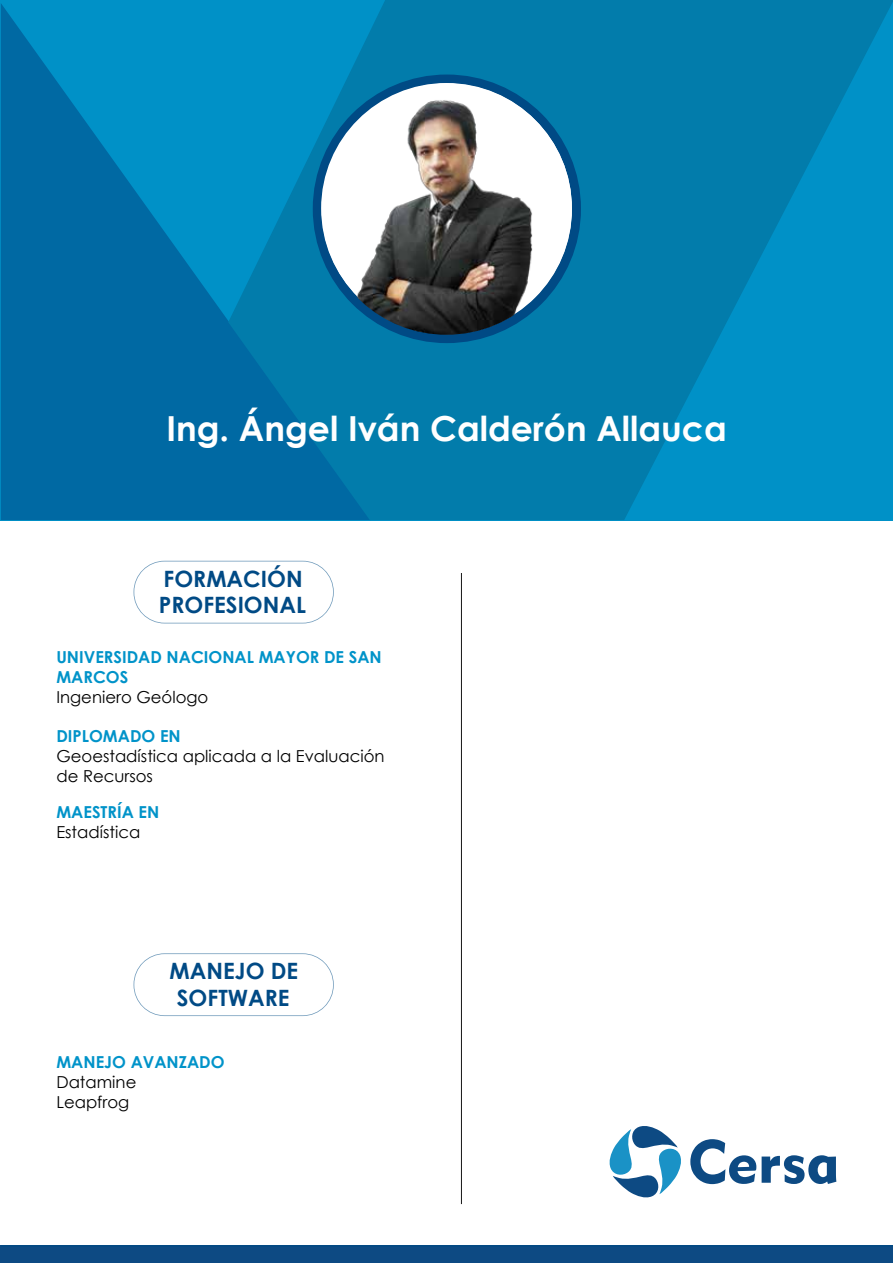
<style>
.page{position:relative;width:893px;height:1263px;background:#fff}
.page>*{position:absolute;margin:0;border:0;box-sizing:border-box;transform-origin:0 0}
.t1{font:700 34.5px "Century Gothic";color:#fff}
.t2{font:700 22.5px/26.5px "Century Gothic";color:#004a85}
.t3{font:16.5px/19.8px "Century Gothic";color:#000}
.t4{font:700 16.5px/19.8px "Century Gothic";color:#0093c9}
</style>
<div class="page">
<svg style="left:1px;top:3px;width:227px;height:517px;background:#0075ae"></svg>
<svg style="left:228px;top:0;width:665px;height:520px;background:#0182b4"></svg>
<hr style="left:461px;top:573px;width:1px;height:631px;background:#171717">
<div style="left:1px;top:1246px;width:892px;height:17px;background:#0d4a83"></div>
<hr style="left:1px;top:1245px;width:892px;height:1px;background:#014984">
<svg style="left:313px;top:75px;width:268px;height:268px;background:#0573a5"></svg>
<svg style="left:690px;top:1139px;width:146px;height:45px"></svg>
<svg style="left:609px;top:1126px;width:72px;height:72px"></svg>
<svg style="left:134px;top:561px;width:200px;height:62px"></svg>
<svg style="left:134px;top:953px;width:200px;height:63px"></svg>
<img style="left:321px;top:87px;width:251px;height:248px">
<h1 class="t1" style="left:167px;top:402px;width:562px">Ing. Ángel Iván Calderón Allauca</h1>
<h2 class="t2" style="left:159px;top:564px;width:149px">FORMACIÓN<br>PROFESIONAL</h2>
<p class="t4" style="left:56px;top:647px;width:327px">UNIVERSIDAD NACIONAL MAYOR DE SAN<br>MARCOS</p>
<p class="t3" style="left:56px;top:687px;width:153px">Ingeniero Geólogo</p>
<p class="t4" style="left:56px;top:726px;width:126px">DIPLOMADO EN</p>
<p class="t3" style="left:56px;top:746px;width:330px">Geoestadística aplicada a la Evaluación de Recursos</p>
<p class="t4" style="left:56px;top:801px;width:104px">MAESTRÍA EN</p>
<p class="t3" style="left:56px;top:822px;width:85px">Estadística</p>
<h2 class="t2" style="left:170px;top:957px;width:130px;text-align:center">MANEJO DE<br>SOFTWARE</h2>
<p class="t4" style="left:56px;top:1051px;width:170px">MANEJO AVANZADO</p>
<p class="t3" style="left:56px;top:1072px;width:81px">Datamine<br>Leapfrog</p>
</div>
